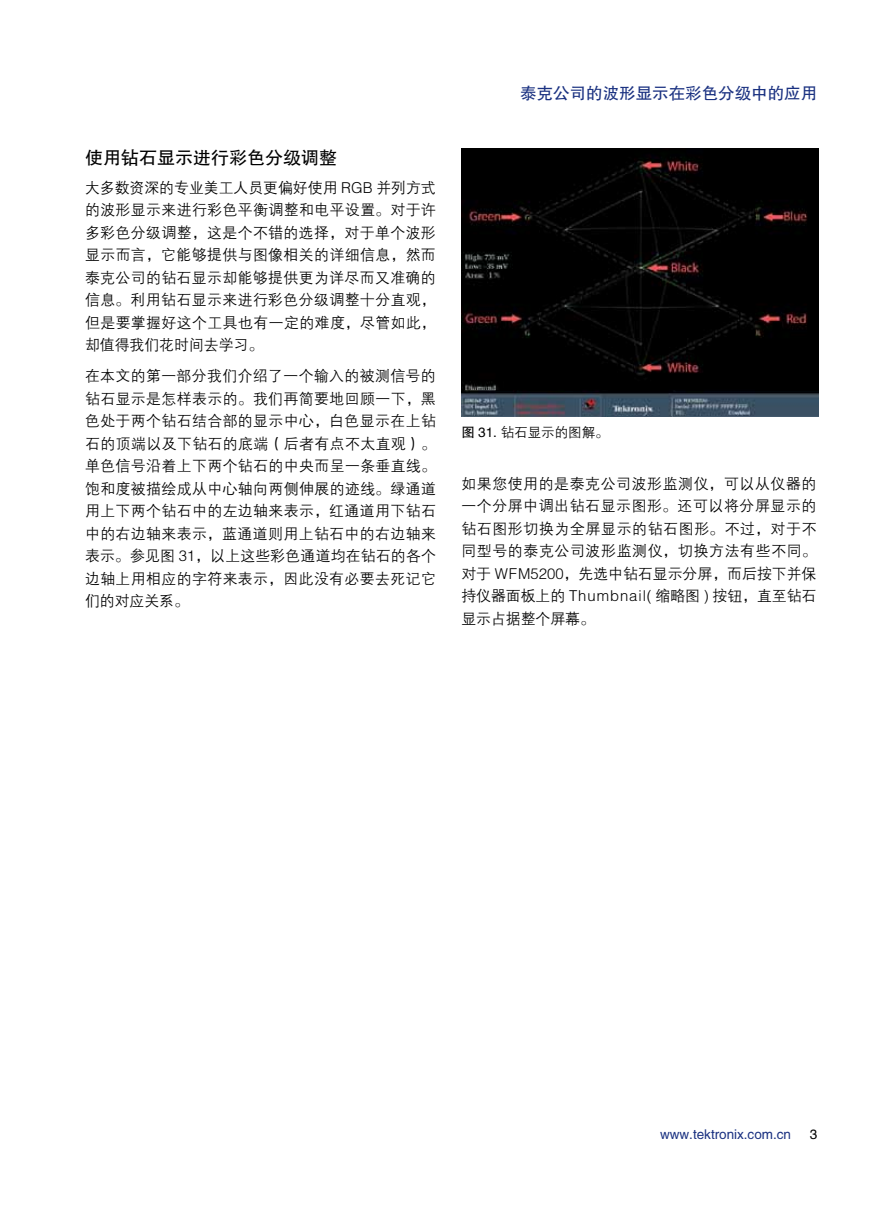
<style>
.page{position:relative;width:893px;height:1212px;background:#fff}
.page>*{position:absolute;margin:0;border:0;box-sizing:border-box;transform-origin:0 0}
.t1{font:18px "FZHTJW GB1 0";color:#000}
.t2{font:16.5px "FZHTJW GB1 0";color:#1a3181}
.t3{font:15px/22.5px "FZZDXJW GB1 0";letter-spacing:.015em;color:#000;text-align:justify}
.t4{font:13.5px "FZHTJW GB1 0";color:#1a3181}
.t5{font:13.5px "FZZDXJW GB1 0";color:#000}
.t6{font:13.5px "FZHTJW GB1 0";color:#000}
.s1{font-family:"FZHTJW GB1 0"}
</style>
<div class="page">
<img style="left:461px;top:149px;width:357px;height:268px">
<p class="t1" style="left:85px;top:148px;width:253px">使用钻石显示进行彩色分级调整</p>
<p class="t3" style="left:85px;top:177px;width:352px">大多数资深的专业美工人员更偏好使用 RGB 并列方式的波形显示来进行彩色平衡调整和电平设置。对于许多彩色分级调整，这是个不错的选择，对于单个波形显示而言，它能够提供与图像相关的详细信息，然而泰克公司的钻石显示却能够提供更为详尽而又准确的信息。利用钻石显示来进行彩色分级调整十分直观，但是要掌握好这个工具也有一定的难度，尽管如此，却值得我们花时间去学习。</p>
<p class="t3" style="left:85px;top:365px;width:352px">在本文的第一部分我们介绍了一个输入的被测信号的钻石显示是怎样表示的。我们再简要地回顾一下，黑色处于两个钻石结合部的显示中心，白色显示在上钻石的顶端以及下钻石的底端（后者有点不太直观）。单色信号沿着上下两个钻石的中央而呈一条垂直线。饱和度被描绘成从中心轴向两侧伸展的迹线。绿通道用上下两个钻石中的左边轴来表示，红通道用下钻石中的右边轴来表示，蓝通道则用上钻石中的右边轴来表示。参见图 31，以上这些彩色通道均在钻石的各个边轴上用相应的字符来表示，因此没有必要去死记它们的对应关系。</p>
<p class="t2" style="left:520px;top:84px;width:298px">泰克公司的波形显示在彩色分级中的应用</p>
<p class="t5" style="left:461px;top:425px;width:149px"><span class="s1">图 31.</span> 钻石显示的图解。</p>
<p class="t3" style="left:461px;top:473px;width:357px">如果您使用的是泰克公司波形监测仪，可以从仪器的一个分屏中调出钻石显示图形。还可以将分屏显示的钻石图形切换为全屏显示的钻石图形。不过，对于不同型号的泰克公司波形监测仪，切换方法有些不同。对于 WFM5200，先选中钻石显示分屏，而后按下并保持仪器面板上的 Thumbnail( 缩略图 ) 按钮，直至钻石显示占据整个屏幕。</p>
<p class="t4" style="left:660px;top:1126px;width:132px">www.tektronix.com.cn</p>
<p class="t6" style="left:810px;top:1126px;width:9px">3</p>
</div>
